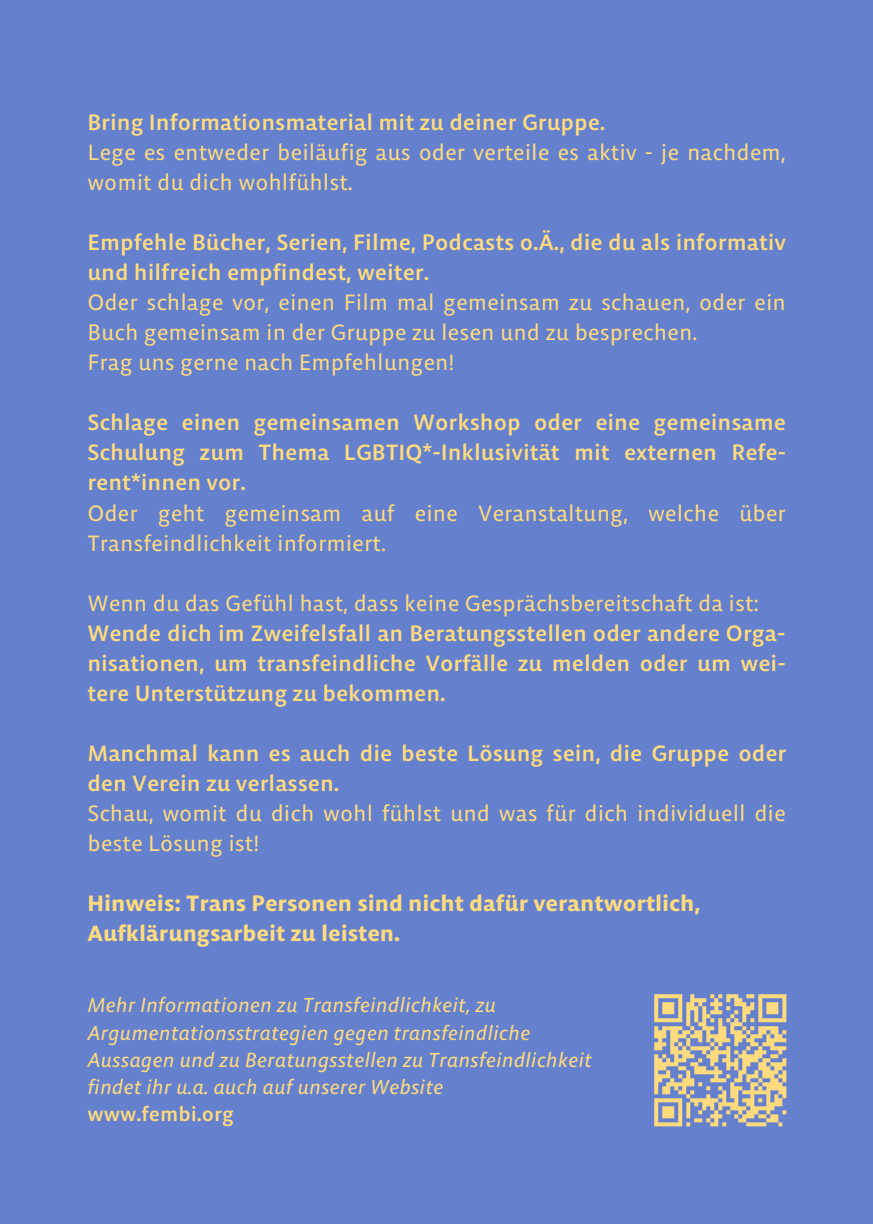
<style>
.page{position:relative;width:873px;height:1224px;background:#6581ce}
.page>*{position:absolute;margin:0;border:0;box-sizing:border-box;transform-origin:0 0}
.t1{font:500 22px/30px "Bespoke Sans";color:#ffdb7e}
.t2{font:22px/30px "Bespoke Sans";color:#ffdb7e}
.t3{font:700 22px/30px "Bespoke Sans";color:#ffdb7e}
.t4{font:italic 20px/27.2px "Bespoke Sans";color:#ffdb7e}
.t5{font:500 20px "Bespoke Sans";color:#ffdb7e}
</style>
<div class="page">
<svg style="left:654px;top:994px;width:132px;height:132px"></svg>
<p class="t1" style="left:87px;top:107px;width:519px">Bring Informationsmaterial mit zu deiner Gruppe.</p>
<p class="t2" style="left:87px;top:137px;width:700px">Lege es entweder beiläufig aus oder verteile es aktiv - je nachdem, womit du dich wohlfühlst.</p>
<p class="t1" style="left:87px;top:227px;width:700px">Empfehle Bücher, Serien, Filme, Podcasts o.Ä., die du als informativ und hilfreich empfindest, weiter.</p>
<p class="t2" style="left:87px;top:287px;width:700px">Oder schlage vor, einen Film mal gemeinsam zu schauen, oder ein<br>Buch gemeinsam in der Gruppe zu lesen und zu besprechen.<br>Frag uns gerne nach Empfehlungen!</p>
<p class="t1" style="left:87px;top:408px;width:700px;text-align:justify">Schlage einen gemeinsamen Workshop oder eine gemeinsame Schulung zum Thema LGBTIQ*-Inklusivität mit externen Refe&shy;rent*innen vor.</p>
<p class="t2" style="left:87px;top:498px;width:700px">Oder geht gemeinsam auf eine Veranstaltung, welche über<br>Transfeindlichkeit informiert.</p>
<p class="t2" style="left:87px;top:588px;width:673px">Wenn du das Gefühl hast, dass keine Gesprächsbereitschaft da ist:</p>
<p class="t1" style="left:87px;top:618px;width:700px;text-align:justify">Wende dich im Zweifelsfall an Beratungsstellen oder andere Orga&shy;nisationen, um transfeindliche Vorfälle zu melden oder um wei&shy;tere Unterstützung zu bekommen.</p>
<p class="t1" style="left:87px;top:738px;width:701px">Manchmal kann es auch die beste Lösung sein, die Gruppe oder den Verein zu verlassen.</p>
<p class="t2" style="left:87px;top:798px;width:700px">Schau, womit du dich wohl fühlst und was für dich individuell die beste Lösung ist!</p>
<p class="t3" style="left:87px;top:888px;width:615px">Hinweis: Trans Personen sind nicht dafür verantwortlich,<br>Aufklärungsarbeit zu leisten.</p>
<p class="t4" style="left:87px;top:992px;width:506px">Mehr Informationen zu Transfeindlichkeit, zu Argumentationsstrategien gegen transfeindliche Aussagen und zu Beratungsstellen zu Transfeindlichkeit findet ihr u.a. auch auf unserer Website</p>
<p class="t5" style="left:87px;top:1102px;width:148px">www.fembi.org</p>
</div>
